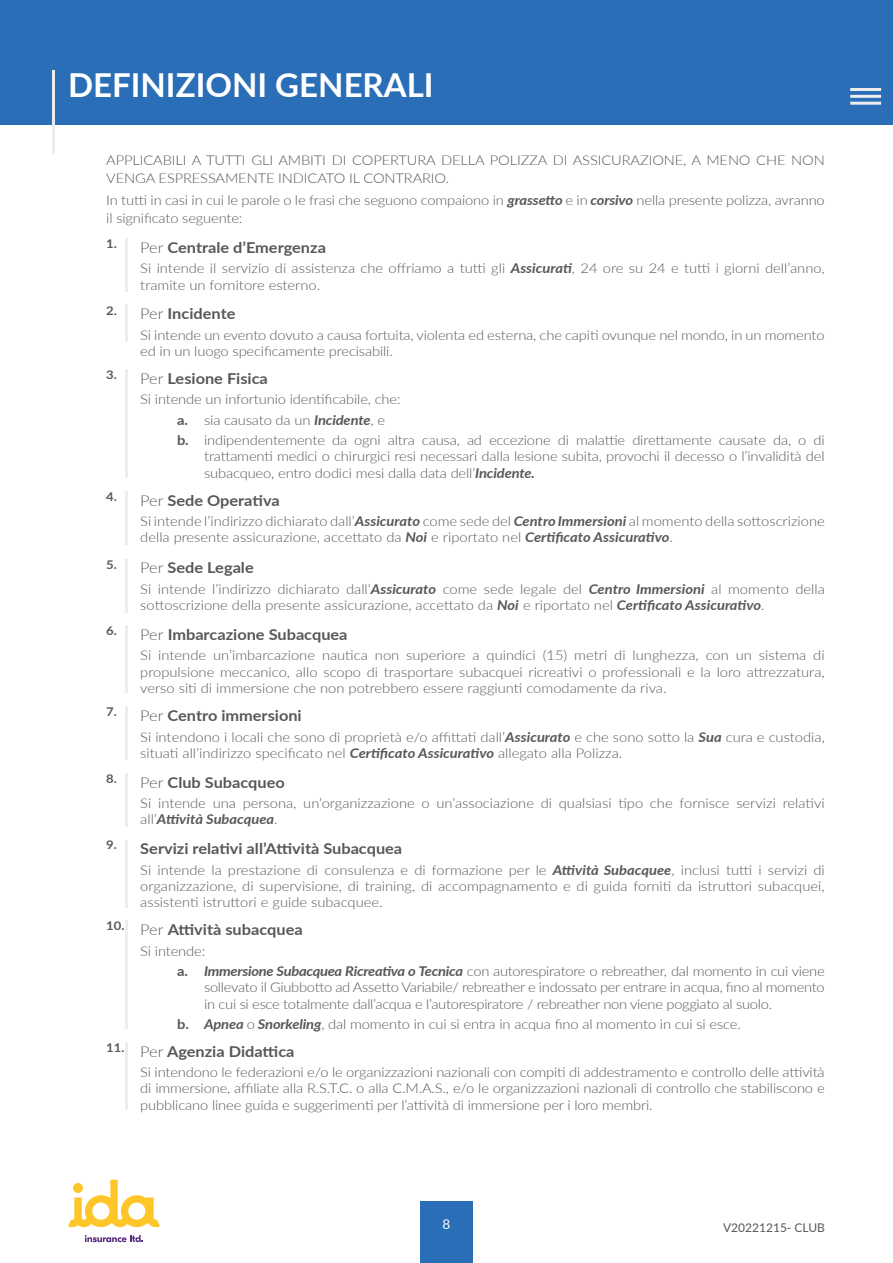
<style>
.page{position:relative;width:893px;height:1263px;background:#fff}
.page>*{position:absolute;margin:0;border:0;box-sizing:border-box;transform-origin:0 0}
.t1{font:700 33px "Lato";color:#fff}
.t2{font:700 15px "Lato";color:#585856;scale:1.09 1}
.t3{font:300 13.5px/16.2px "Lato";letter-spacing:-.01em;color:#585856;scale:1.09 1}
.t4{font:13.5px "Lato";color:#fff}
.t5{font:700 12px "Lato";color:#585856;scale:1.09 1}
.t6{font:12px "Lato";color:#575756}
.s1{font-weight:700;font-style:italic}
.s2{font-weight:300}
.s3{font-weight:700}
</style>
<div class="page">
<div style="left:420px;top:1201px;width:52px;height:62px;background:#296eb6"></div>
<svg style="left:68px;top:1180px;width:92px;height:47px"></svg>
<svg style="left:85px;top:1235px;width:58px;height:7px"></svg>
<div style="left:0;top:0;width:893px;height:124px;background:#296eb6"></div>
<hr style="left:52px;top:71px;width:3px;height:83px;background:#eeeded">
<hr style="left:125px;top:238px;width:3px;height:54px;background:#eeeded">
<hr style="left:125px;top:305px;width:3px;height:37px;background:#eeeded">
<hr style="left:125px;top:369px;width:3px;height:109px;background:#eeeded">
<hr style="left:125px;top:491px;width:3px;height:53px;background:#eeeded">
<hr style="left:125px;top:559px;width:3px;height:53px;background:#eeeded">
<hr style="left:125px;top:625px;width:3px;height:68px;background:#eeeded">
<hr style="left:125px;top:707px;width:3px;height:53px;background:#eeeded">
<hr style="left:125px;top:773px;width:3px;height:53px;background:#eeeded">
<hr style="left:125px;top:839px;width:3px;height:68px;background:#eeeded">
<hr style="left:125px;top:921px;width:3px;height:108px;background:#eeeded">
<hr style="left:125px;top:1042px;width:3px;height:68px;background:#eeeded">
<hr style="left:850px;top:88px;width:31px;height:3px;background:#eeeded">
<hr style="left:850px;top:95px;width:31px;height:3px;background:#eeeded">
<hr style="left:850px;top:102px;width:31px;height:3px;background:#eeeded">
<h1 class="t1" style="left:68px;top:61px;width:367px">DEFINIZIONI GENERALI</h1>
<p class="t3" style="left:106px;top:150px;width:661px;line-height:18px">APPLICABILI A TUTTI GLI AMBITI DI COPERTURA DELLA POLIZZA DI ASSICURAZIONE, A MENO CHE NON<br>VENGA ESPRESSAMENTE INDICATO IL CONTRARIO.</p>
<p class="t3" style="left:106px;top:190px;width:661px;line-height:18px">In tutti in casi in cui le parole o le frasi che seguono compaiono in <span class="s1">grassetto</span> e in <span class="s1">corsivo</span> nella presente polizza, avranno il significato seguente:</p>
<p class="t5" style="left:106px;top:235px;width:11px">1.</p>
<p class="t5" style="left:106px;top:301px;width:11px">2.</p>
<p class="t5" style="left:106px;top:366px;width:11px">3.</p>
<p class="t5" style="left:106px;top:487px;width:11px">4.</p>
<p class="t5" style="left:106px;top:555px;width:11px">5.</p>
<p class="t5" style="left:106px;top:622px;width:11px">6.</p>
<p class="t5" style="left:106px;top:703px;width:11px">7.</p>
<p class="t5" style="left:106px;top:769px;width:11px">8.</p>
<p class="t5" style="left:106px;top:836px;width:11px">9.</p>
<p class="t5" style="left:106px;top:917px;width:18px">10.</p>
<p class="t5" style="left:106px;top:1039px;width:18px">11.</p>
<p class="t2" style="left:140px;top:236px;width:172px"><span class="s2">Per</span> Centrale d’Emergenza</p>
<p class="t3" style="left:140px;top:260px;width:629px">Si intende il servizio di assistenza che offriamo a tutti gli <span class="s1">Assicurati</span>, 24 ore su 24 e tutti i giorni dell’anno, tramite un fornitore esterno.</p>
<p class="t2" style="left:140px;top:303px;width:89px"><span class="s2">Per</span> Incidente</p>
<p class="t3" style="left:140px;top:326px;width:629px">Si intende un evento dovuto a causa fortuita, violenta ed esterna, che capiti ovunque nel mondo, in un momento ed in un luogo specificamente precisabili.</p>
<p class="t2" style="left:140px;top:367px;width:119px"><span class="s2">Per</span> Lesione Fisica</p>
<p class="t3" style="left:177px;top:389px;width:596px;line-height:20.4px;text-indent:-37px">Si intende un infortunio identificabile, che:<br><span class="s3">a.</span> sia causato da un <span class="s1">Incidente</span>, e<br><span class="s3">b.</span> indipendentemente da ogni altra causa, ad eccezione di malattie direttamente causate da, o di</p>
<p class="t3" style="left:204px;top:448px;width:571px">trattamenti medici o chirurgici resi necessari dalla lesione subita, provochi il decesso o l’invalidità del subacqueo, entro dodici mesi dalla data dell’<span class="s1">Incidente.</span></p>
<p class="t2" style="left:140px;top:489px;width:129px"><span class="s2">Per</span> Sede Operativa</p>
<p class="t3" style="left:140px;top:512px;width:629px">Si intende l’indirizzo dichiarato dall’<span class="s1">Assicurato</span> come sede del <span class="s1">Centro Immersioni</span> al momento della sottoscrizione della presente assicurazione, accettato da <span class="s1">Noi</span> e riportato nel <span class="s1">Certificato Assicurativo</span>.</p>
<p class="t2" style="left:140px;top:557px;width:106px"><span class="s2">Per</span> Sede Legale</p>
<p class="t3" style="left:140px;top:580px;width:630px">Si intende l’indirizzo dichiarato dall’<span class="s1">Assicurato</span> come sede legale del <span class="s1">Centro Immersioni</span> al momento della sottoscrizione della presente assicurazione, accettato da <span class="s1">Noi</span> e riportato nel <span class="s1">Certificato Assicurativo</span>.</p>
<p class="t2" style="left:140px;top:623px;width:192px"><span class="s2">Per</span> Imbarcazione Subacquea</p>
<p class="t3" style="left:140px;top:647px;width:629px;text-align:justify">Si intende un’imbarcazione nautica non superiore a quindici (15) metri di lunghezza, con un sistema di propulsione meccanico, allo scopo di trasportare subacquei ricreativi o professionali e la loro attrezzatura, verso siti di immersione che non potrebbero essere raggiunti comodamente da riva.</p>
<p class="t2" style="left:140px;top:705px;width:150px"><span class="s2">Per</span> Centro immersioni</p>
<p class="t3" style="left:140px;top:728px;width:630px">Si intendono i locali che sono di proprietà e/o affittati dall’<span class="s1">Assicurato</span> e che sono sotto la <span class="s1">Sua</span> cura e custodia, situati all’indirizzo specificato nel <span class="s1">Certificato Assicurativo</span> allegato alla Polizza.</p>
<p class="t2" style="left:140px;top:771px;width:134px"><span class="s2">Per</span> Club Subacqueo</p>
<p class="t3" style="left:140px;top:795px;width:629px">Si intende una persona, un’organizzazione o un’associazione di qualsiasi tipo che fornisce servizi relativi all’<span class="s1">Attività Subacquea</span>.</p>
<p class="t2" style="left:140px;top:837px;width:242px">Servizi relativi all’Attività Subacquea</p>
<p class="t3" style="left:140px;top:861px;width:629px;text-align:justify">Si intende la prestazione di consulenza e di formazione per le <span class="s1">Attività Subacquee</span>, inclusi tutti i servizi di organizzazione, di supervisione, di training, di accompagnamento e di guida forniti da istruttori subacquei, assistenti istruttori e guide subacquee.</p>
<p class="t2" style="left:140px;top:919px;width:150px"><span class="s2">Per</span> Attività subacquea</p>
<p class="t3" style="left:177px;top:940px;width:596px;line-height:20.4px;text-indent:-37px">Si intende:<br><span class="s3">a.</span> <span class="s1">Immersione Subacquea Ricreativa o Tecnica</span> con autorespiratore o rebreather, dal momento in cui viene</p>
<p class="t3" style="left:204px;top:979px;width:571px">sollevato il Giubbotto ad Assetto Variabile/ rebreather e indossato per entrare in acqua, fino al momento in cui si esce totalmente dall’acqua e l’autorespiratore / rebreather non viene poggiato al suolo.</p>
<p class="t3" style="left:177px;top:1015px;width:519px"><span class="s3">b.</span> <span class="s1">Apnea</span> o <span class="s1">Snorkeling</span>, dal momento in cui si entra in acqua fino al momento in cui si esce.</p>
<p class="t2" style="left:140px;top:1040px;width:143px"><span class="s2">Per</span> Agenzia Didattica</p>
<p class="t3" style="left:140px;top:1064px;width:629px;text-align:justify">Si intendono le federazioni e/o le organizzazioni nazionali con compiti di addestramento e controllo delle attività di immersione, affiliate alla R.S.T.C. o alla C.M.A.S., e/o le organizzazioni nazionali di controllo che stabiliscono e pubblicano linee guida e suggerimenti per l’attività di immersione per i loro membri.</p>
<p class="t4" style="left:443px;top:1214px;width:9px">8</p>
<p class="t6" style="left:723px;top:1219px;width:103px">V20221215- CLUB</p>
</div>
